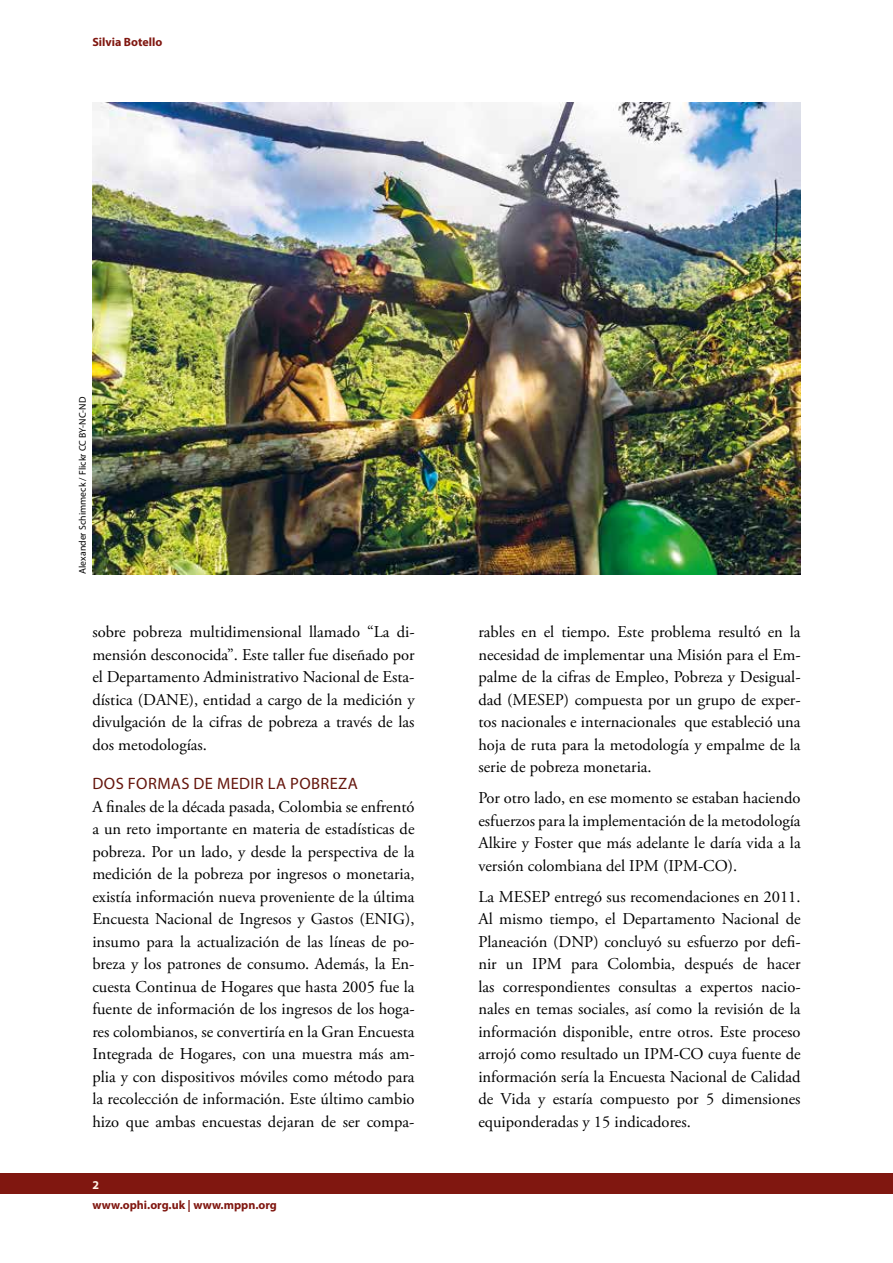
<style>
.page{position:relative;width:893px;height:1263px;background:#fff}
.page>*{position:absolute;margin:0;border:0;box-sizing:border-box;transform-origin:0 0}
.t1{font:16.5px/22.5px "Adobe Garamond Pro";color:#000;text-align:justify}
.t2{font:16.5px "Myriad Pro";letter-spacing:.025em;color:#65160d}
.t3{font:700 12px "Myriad Pro";color:#801710}
.t4{font:700 12px "Myriad Pro";color:#fff3e8}
.t5{font:9.75px "Myriad Pro";letter-spacing:.005em;color:#000}
</style>
<div class="page">
<div style="left:0;top:1174px;width:893px;height:20px;background:#801710"></div>
<img style="left:92px;top:102px;width:708px;height:472px">
<p class="t3" style="left:92px;top:34px;width:71px">Silvia Botello</p>
<p class="t5" style="left:76px;top:574px;width:179px;rotate:-90deg">Alexander Schimmeck / Flickr CC BY-NC-ND</p>
<p class="t1" style="left:92px;top:621px;width:324px">sobre pobreza multidimensional llamado “La di&shy;mensión desconocida”. Este taller fue diseñado por el Departamento Administrativo Nacional de Esta&shy;dística (DANE), entidad a cargo de la medición y divulgación de la cifras de pobreza a través de las dos metodologías.</p>
<p class="t2" style="left:93px;top:773px;width:267px">DOS FORMAS DE MEDIR LA POBREZA</p>
<p class="t1" style="left:92px;top:796px;width:324px">A finales de la década pasada, Colombia se enfrentó a un reto importante en materia de estadísticas de pobreza. Por un lado, y desde la perspectiva de la medición de la pobreza por ingresos o monetaria, existía información nueva proveniente de la última Encuesta Nacional de Ingresos y Gastos (ENIG), insumo para la actualización de las líneas de po&shy;breza y los patrones de consumo. Además, la En&shy;cuesta Continua de Hogares que hasta 2005 fue la fuente de información de los ingresos de los hoga&shy;res colombianos, se convertiría en la Gran Encuesta Integrada de Hogares, con una muestra más am&shy;plia y con dispositivos móviles como método para la recolección de información. Este último cambio hizo que ambas encuestas dejaran de ser compa-</p>
<p class="t4" style="left:92px;top:1177px;width:8px">2</p>
<p class="t3" style="left:92px;top:1197px;width:186px">www.ophi.org.uk | www.mppn.org</p>
<p class="t1" style="left:478px;top:621px;width:324px">rables en el tiempo. Este problema resultó en la necesidad de implementar una Misión para el Em&shy;palme de la cifras de Empleo, Pobreza y Desigual&shy;dad (MESEP) compuesta por un grupo de exper&shy;tos nacionales e internacionales que estableció una hoja de ruta para la metodología y empalme de la serie de pobreza monetaria.</p>
<p class="t1" style="left:478px;top:787px;width:324px">Por otro lado, en ese momento se estaban haciendo esfuerzos para la implementación de la metodología Alkire y Foster que más adelante le daría vida a la versión colombiana del IPM (IPM-CO).</p>
<p class="t1" style="left:478px;top:886px;width:324px">La MESEP entregó sus recomendaciones en 2011.<br>Al mismo tiempo, el Departamento Nacional de Planeación (DNP) concluyó su esfuerzo por defi&shy;nir un IPM para Colombia, después de hacer las correspondientes consultas a expertos nacio&shy;nales en temas sociales, así como la revisión de la información disponible, entre otros. Este proceso arrojó como resultado un IPM-CO cuya fuente de información sería la Encuesta Nacional de Calidad de Vida y estaría compuesto por 5 dimensiones equiponderadas y 15 indicadores.</p>
</div>
